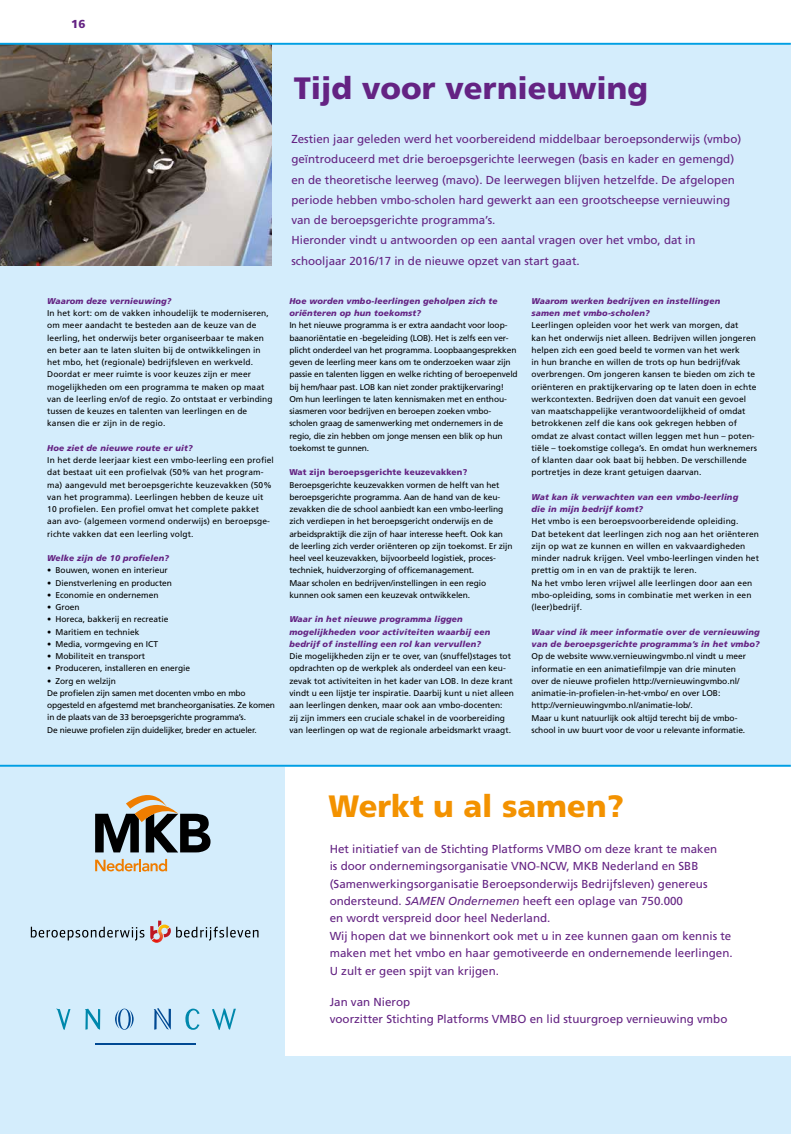
<style>
.page{position:relative;width:791px;height:1134px;background:#fff}
.page>*{position:absolute;margin:0;border:0;box-sizing:border-box;transform-origin:0 0}
.t1{font:900 30.9px "Frutiger";color:#642383}
.t2{font:900 30.9px "Frutiger";color:#f39200}
.t3{font:11.6px/17.4px "Frutiger";color:#642383}
.t4{font:900 11.6px "Frutiger";color:#642383}
.t5{font:8.4px/12.3px "Frutiger";color:#000}
.t6{font:italic 900 8.4px/12.3px "Frutiger";letter-spacing:.02em;color:#642383}
.t7{font:8.4px/12.3px "Frutiger";letter-spacing:-.02em;color:#000}
.t8{font:900 8.4px "Frutiger";letter-spacing:.02em;color:#642383}
.s1{font-style:italic}
</style>
<div class="page">
<div style="left:0;top:43px;width:791px;height:1091px;background:#d4edfc"></div>
<div style="left:285px;top:767px;width:506px;height:288px;background:#fff"></div>
<svg style="left:31px;top:927px;width:113px;height:14px"></svg>
<svg style="left:150px;top:920px;width:108px;height:23px"></svg>
<hr style="left:96px;top:1043px;width:100px;height:2px;background:#004993">
<svg style="left:185px;top:1008px;width:15px;height:22px"></svg>
<svg style="left:115px;top:1009px;width:19px;height:21px"></svg>
<svg style="left:56px;top:1008px;width:14px;height:22px"></svg>
<svg style="left:85px;top:1009px;width:15px;height:21px"></svg>
<svg style="left:212px;top:1008px;width:24px;height:22px"></svg>
<svg style="left:154px;top:1008px;width:17px;height:22px"></svg>
<svg style="left:95px;top:795px;width:115px;height:57px"></svg>
<svg style="left:95px;top:859px;width:72px;height:12px"></svg>
<img style="left:0;top:45px;width:272px;height:221px">
<hr style="left:0;top:43px;width:791px;height:2px;background:#009fe3">
<hr style="left:0;top:765px;width:791px;height:2px;background:#009fe3">
<h2 class="t4" style="left:71px;top:17px;width:16px">16</h2>
<p class="t6" style="left:47px;top:294px;width:126px">Waarom deze vernieuwing?</p>
<p class="t5" style="left:47px;top:307px;width:227px">In het kort: om de vakken inhoudelijk te moderniseren, om meer aandacht te besteden aan de keuze van de leerling, het onderwijs beter organiseerbaar te maken en beter aan te laten sluiten bij de ontwikkelingen in het mbo, het (regionale) bedrijfsleven en werkveld.<br>Doordat er meer ruimte is voor keuzes zijn er meer mogelijkheden om een programma te maken op maat van de leerling en/of de regio. Zo ontstaat er verbinding tussen de keuzes en talenten van leerlingen en de kansen die er zijn in de regio.</p>
<p class="t6" style="left:47px;top:442px;width:147px">Hoe ziet de nieuwe route er uit?</p>
<p class="t5" style="left:47px;top:454px;width:228px">In het derde leerjaar kiest een vmbo-leerling een profiel dat bestaat uit een profielvak (50% van het program&shy;ma) aangevuld met beroepsgerichte keuzevakken (50% van het programma). Leerlingen hebben de keuze uit 10 profielen. Een profiel omvat het complete pakket aan avo- (algemeen vormend onderwijs) en beroepsge&shy;richte vakken dat een leerling volgt.</p>
<p class="t6" style="left:47px;top:552px;width:123px">Welke zijn de 10 profielen?</p>
<p class="t5" style="left:47px;top:564px;width:122px">• Bouwen, wonen en interieur</p>
<p class="t5" style="left:47px;top:576px;width:126px">• Dienstverlening en producten</p>
<p class="t5" style="left:47px;top:589px;width:113px">• Economie en ondernemen</p>
<p class="t5" style="left:47px;top:601px;width:34px">• Groen</p>
<p class="t5" style="left:47px;top:613px;width:123px">• Horeca, bakkerij en recreatie</p>
<p class="t5" style="left:47px;top:625px;width:94px">• Maritiem en techniek</p>
<p class="t5" style="left:47px;top:638px;width:112px">• Media, vormgeving en ICT</p>
<p class="t5" style="left:47px;top:650px;width:99px">• Mobiliteit en transport</p>
<p class="t5" style="left:47px;top:662px;width:145px">• Produceren, installeren en energie</p>
<p class="t7" style="left:47px;top:675px;width:229px">• Zorg en welzijn<br>De profielen zijn samen met docenten vmbo en mbo opgesteld en afgestemd met brancheorganisaties. Ze komen in de plaats van de 33 beroepsgerichte programma’s.<br>De nieuwe profielen zijn duidelijker, breder en actueler.</p>
<h1 class="t1" style="left:294px;top:70px;width:356px">Tijd voor vernieuwing</h1>
<p class="t3" style="left:291px;top:129px;width:451px;line-height:20.3px">Zestien jaar geleden werd het voorbereidend middelbaar beroepsonderwijs (vmbo) geïntroduceerd met drie beroepsgerichte leerwegen (basis en kader en gemengd) en de theoretische leerweg (mavo). De leerwegen blijven hetzelfde. De afgelopen periode hebben vmbo-scholen hard gewerkt aan een grootscheepse vernieuwing van de beroepsgerichte programma’s.<br>Hieronder vindt u antwoorden op een aantal vragen over het vmbo, dat in schooljaar 2016/17 in de nieuwe opzet van start gaat.</p>
<p class="t6" style="left:289px;top:295px;width:210px">Hoe worden vmbo-leerlingen geholpen zich te oriënteren op hun toekomst?</p>
<p class="t5" style="left:289px;top:319px;width:230px">In het nieuwe programma is er extra aandacht voor loop&shy;baanoriëntatie en -begeleiding (LOB). Het is zelfs een ver&shy;plicht onderdeel van het programma. Loopbaangesprekken geven de leerling meer kans om te onderzoeken waar zijn passie en talenten liggen en welke richting of beroepenveld bij hem/haar past. LOB kan niet zonder praktijkervaring!<br>Om hun leerlingen te laten kennismaken met en enthou&shy;siasmeren voor bedrijven en beroepen zoeken vmbo&shy;scholen graag de samenwerking met ondernemers in de regio, die zin hebben om jonge mensen een blik op hun toekomst te gunnen.</p>
<p class="t8" style="left:289px;top:467px;width:179px">Wat zijn beroepsgerichte keuzevakken?</p>
<p class="t5" style="left:289px;top:478px;width:225px">Beroepsgerichte keuzevakken vormen de helft van het beroepsgerichte programma. Aan de hand van de keu&shy;zevakken die de school aanbiedt kan een vmbo-leerling zich verdiepen in het beroepsgericht onderwijs en de arbeidspraktijk die zijn of haar interesse heeft. Ook kan de leerling zich verder oriënteren op zijn toekomst. Er zijn heel veel keuzevakken, bijvoorbeeld logistiek, proces&shy;techniek, huidverzorging of officemanagement.<br>Maar scholen en bedrijven/instellingen in een regio kunnen ook samen een keuzevak ontwikkelen.</p>
<p class="t6" style="left:289px;top:613px;width:203px">Waar in het nieuwe programma liggen mogelijkheden voor activiteiten waarbij een bedrijf of instelling een rol kan vervullen?</p>
<p class="t5" style="left:289px;top:650px;width:226px">Die mogelijkheden zijn er te over, van (snuffel)stages tot opdrachten op de werkplek als onderdeel van een keu&shy;zevak tot activiteiten in het kader van LOB. In deze krant vindt u een lijstje ter inspiratie. Daarbij kunt u niet alleen aan leerlingen denken, maar ook aan vmbo-docenten:<br>zij zijn immers een cruciale schakel in de voorbereiding van leerlingen op wat de regionale arbeidsmarkt vraagt.</p>
<p class="t6" style="left:531px;top:295px;width:190px">Waarom werken bedrijven en instellingen samen met vmbo-scholen?</p>
<p class="t5" style="left:531px;top:319px;width:227px">Leerlingen opleiden voor het werk van morgen, dat<br>kan het onderwijs niet alleen. Bedrijven willen jongeren helpen zich een goed beeld te vormen van het werk<br>in hun branche en willen de trots op hun bedrijf/vak overbrengen. Om jongeren kansen te bieden om zich te oriënteren en praktijkervaring op te laten doen in echte werkcontexten. Bedrijven doen dat vanuit een gevoel van maatschappelijke verantwoordelijkheid of omdat betrokkenen zelf die kans ook gekregen hebben of omdat ze alvast contact willen leggen met hun – poten&shy;tiële – toekomstige collega’s. En omdat hun werknemers of klanten daar ook baat bij hebben. De verschillende portretjes in deze krant getuigen daarvan.</p>
<p class="t6" style="left:531px;top:491px;width:208px">Wat kan ik verwachten van een vmbo-leerling die in mijn bedrijf komt?</p>
<p class="t5" style="left:531px;top:515px;width:229px">Het vmbo is een beroepsvoorbereidende opleiding.<br>Dat betekent dat leerlingen zich nog aan het oriënteren zijn op wat ze kunnen en willen en vakvaardigheden minder nadruk krijgen. Veel vmbo-leerlingen vinden het prettig om in en van de praktijk te leren.<br>Na het vmbo leren vrijwel alle leerlingen door aan een mbo-opleiding, soms in combinatie met werken in een (leer)bedrijf.</p>
<p class="t6" style="left:531px;top:625px;width:230px">Waar vind ik meer informatie over de vernieuwing van de beroepsgerichte programma’s in het vmbo?</p>
<p class="t5" style="left:531px;top:650px;width:216px">Op de website www.vernieuwingvmbo.nl vindt u meer informatie en een animatiefilmpje van drie minuten over de nieuwe profielen http://vernieuwingvmbo.nl/ animatie-in-profielen-in-het-vmbo/ en over LOB: http://vernieuwingvmbo.nl/animatie-lob/.<br>Maar u kunt natuurlijk ook altijd terecht bij de vmbo&shy;school in uw buurt voor de voor u relevante informatie.</p>
<h1 class="t2" style="left:328px;top:787px;width:297px">Werkt u al samen?</h1>
<p class="t3" style="left:330px;top:840px;width:404px">Het initiatief van de Stichting Platforms VMBO om deze krant te maken<br>is door ondernemingsorganisatie VNO-NCW, MKB Nederland en SBB (Samenwerkingsorganisatie Beroepsonderwijs Bedrijfsleven) genereus ondersteund. <span class="s1">SAMEN Ondernemen</span> heeft een oplage van 750.000<br>en wordt verspreid door heel Nederland.<br>Wij hopen dat we binnenkort ook met u in zee kunnen gaan om kennis te maken met het vmbo en haar gemotiveerde en ondernemende leerlingen.<br>U zult er geen spijt van krijgen.</p>
<h2 class="t3" style="left:330px;top:993px;width:399px">Jan van Nierop<br>voorzitter Stichting Platforms VMBO en lid stuurgroep vernieuwing vmbo</h2>
</div>
